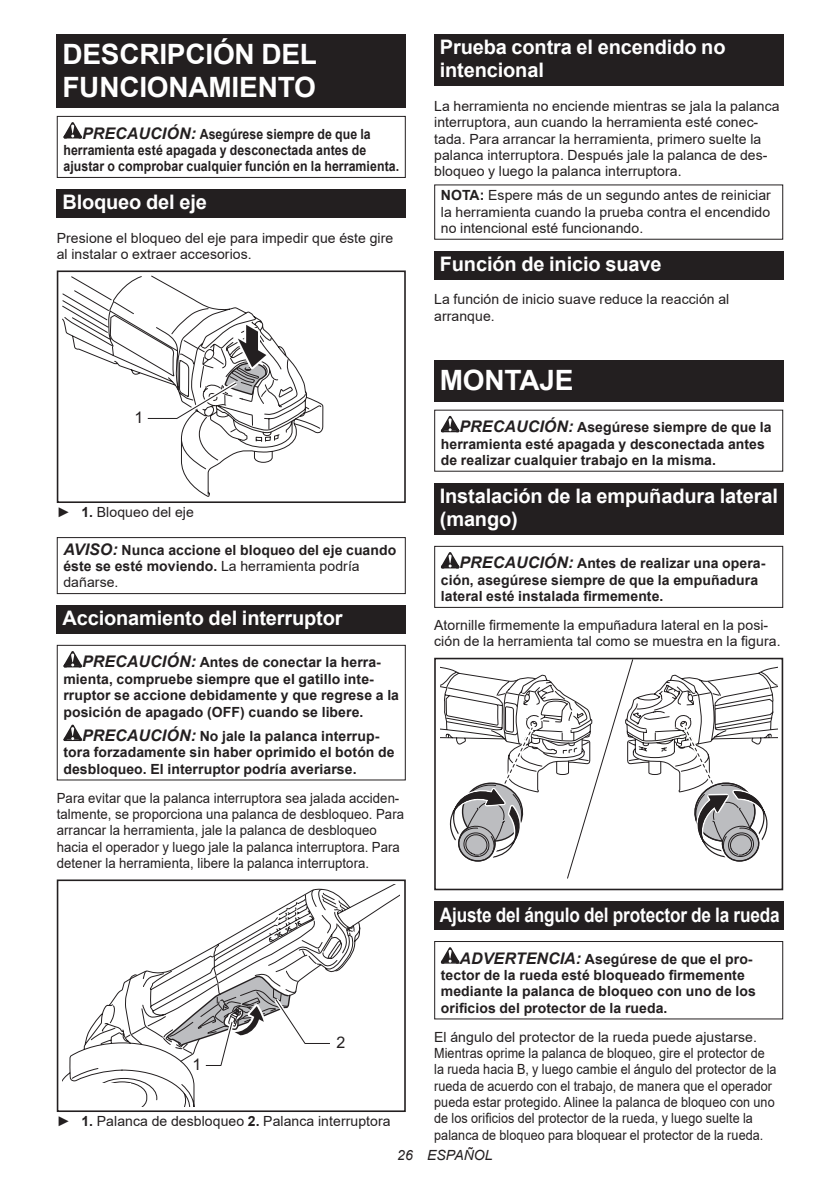
<style>
.page{position:relative;width:840px;height:1191px;background:#fff}
.page>*{position:absolute;margin:0;border:0;box-sizing:border-box;transform-origin:0 0}
.t1{font:700 28px/32.8px "Arial";letter-spacing:-.01em;color:#fff}
.t2{font:700 20px/23.4px "Arial";letter-spacing:-.01em;color:#fff}
.t3{font:700 20px "Arial";letter-spacing:-.01em;color:#fff;scale:.86 1}
.t4{font:16px "Arial";color:#231f20}
.t5{font:14px/16.4px "Arial";letter-spacing:.005em;color:#231f20}
.t6{font:700 14px/16.4px "Arial";letter-spacing:.005em;color:#231f20}
.t7{font:14px/16.4px "Arial";letter-spacing:.005em;color:#231f20;scale:.94 1}
.t8{font:700 14px/16.4px "Arial";letter-spacing:.005em;color:#231f20;scale:.88 1}
.t9{font:italic 14px "Arial";letter-spacing:.005em;color:#231f20}
.s1{font-style:italic;font-size:16px}
.s2{font-weight:700}
.s3{font-weight:400}
</style>
<div class="page">
<div style="left:57px;top:34px;width:348px;height:74px;background:#231f20"></div>
<svg style="left:63px;top:122px;width:19px;height:16px"></svg>
<div style="left:57px;top:116px;width:348px;height:62px;border:1px solid #231f20"></div>
<div style="left:57px;top:189px;width:348px;height:29px;background:#231f20"></div>
<svg style="left:62px;top:275px;width:261px;height:222px"></svg>
<div style="left:57px;top:474px;width:73px;height:29px;background:#fff"></div>
<div style="left:57px;top:270px;width:348px;height:233px;border:2px solid #231f20"></div>
<svg style="left:144px;top:318px;width:129px;height:104px"></svg>
<div style="left:57px;top:537px;width:348px;height:57px;border:1px solid #231f20"></div>
<div style="left:57px;top:605px;width:348px;height:29px;background:#231f20"></div>
<svg style="left:63px;top:651px;width:19px;height:16px"></svg>
<svg style="left:63px;top:724px;width:19px;height:17px"></svg>
<div style="left:57px;top:645px;width:348px;height:135px;border:1px solid #231f20"></div>
<svg style="left:63px;top:885px;width:336px;height:221px"></svg>
<div style="left:57px;top:1083px;width:73px;height:29px;background:#fff"></div>
<div style="left:57px;top:879px;width:348px;height:233px;border:2px solid #231f20"></div>
<svg style="left:165px;top:934px;width:190px;height:135px"></svg>
<div style="left:434px;top:34px;width:348px;height:52px;background:#231f20"></div>
<div style="left:434px;top:184px;width:348px;height:56px;border:1px solid #231f20"></div>
<div style="left:434px;top:251px;width:348px;height:28px;background:#231f20"></div>
<div style="left:434px;top:360px;width:348px;height:41px;background:#231f20"></div>
<svg style="left:440px;top:416px;width:19px;height:16px"></svg>
<div style="left:434px;top:483px;width:348px;height:52px;background:#231f20"></div>
<svg style="left:440px;top:552px;width:19px;height:16px"></svg>
<div style="left:434px;top:546px;width:348px;height:62px;border:1px solid #231f20"></div>
<svg style="left:440px;top:661px;width:336px;height:218px"></svg>
<div style="left:434px;top:862px;width:73px;height:28px;background:#fff"></div>
<div style="left:434px;top:658px;width:348px;height:232px;border:2px solid #231f20"></div>
<div style="left:434px;top:901px;width:348px;height:29px;background:#231f20"></div>
<svg style="left:440px;top:947px;width:19px;height:16px"></svg>
<div style="left:434px;top:941px;width:348px;height:78px;border:1px solid #231f20"></div>
<h1 class="t1" style="left:62px;top:38px;width:256px">DESCRIPCIÓN DEL<br>FUNCIONAMIENTO</h1>
<p class="t8" style="left:63px;top:125px;width:383px;text-indent:19px"><span class="s1">PRECAUCIÓN:</span> Asegúrese siempre de que la herramienta esté apagada y desconectada antes de ajustar o comprobar cualquier función en la herramienta.</p>
<h2 class="t2" style="left:62px;top:191px;width:146px">Bloqueo del eje</h2>
<p class="t5" style="left:57px;top:229px;width:338px">Presione el bloqueo del eje para impedir que éste gire al instalar o extraer accesorios.</p>
<p class="t4" style="left:134px;top:407px;width:10px">1</p>
<p class="t5" style="left:57px;top:503px;width:138px">► <span class="s2">1.</span> Bloqueo del eje</p>
<p class="t6" style="left:63px;top:541px;width:334px"><span class="s1">AVISO:</span> Nunca accione el bloqueo del eje cuando éste se esté moviendo. <span class="s3">La herramienta podría dañarse.</span></p>
<h2 class="t2" style="left:62px;top:607px;width:281px">Accionamiento del interruptor</h2>
<p class="t6" style="left:63px;top:654px;width:337px;text-indent:19px"><span class="s1">PRECAUCIÓN:</span> Antes de conectar la herra&shy;mienta, compruebe siempre que el gatillo inte&shy;rruptor se accione debidamente y que regrese a la posición de apagado (OFF) cuando se libere.</p>
<p class="t6" style="left:63px;top:728px;width:332px;text-indent:19px"><span class="s1">PRECAUCIÓN:</span> No jale la palanca interrup&shy;tora forzadamente sin haber oprimido el botón de desbloqueo. El interruptor podría averiarse.</p>
<p class="t7" style="left:57px;top:789px;width:371px">Para evitar que la palanca interruptora sea jalada acciden&shy;talmente, se proporciona una palanca de desbloqueo. Para arrancar la herramienta, jale la palanca de desbloqueo hacia el operador y luego jale la palanca interruptora. Para detener la herramienta, libere la palanca interruptora.</p>
<p class="t4" style="left:192px;top:1053px;width:10px">1</p>
<p class="t4" style="left:336px;top:1031px;width:10px">2</p>
<p class="t5" style="left:57px;top:1112px;width:335px">► <span class="s2">1.</span> Palanca de desbloqueo <span class="s2">2.</span> Palanca interruptora</p>
<h2 class="t2" style="left:439px;top:36px;width:287px">Prueba contra el encendido no intencional</h2>
<p class="t5" style="left:434px;top:98px;width:347px">La herramienta no enciende mientras se jala la palanca interruptora, aun cuando la herramienta esté conec&shy;tada. Para arrancar la herramienta, primero suelte la palanca interruptora. Después jale la palanca de des&shy;bloqueo y luego la palanca interruptora.</p>
<p class="t5" style="left:440px;top:187px;width:331px;text-align:justify"><span class="s2">NOTA:</span> Espere más de un segundo antes de reiniciar la herramienta cuando la prueba contra el encendido no intencional esté funcionando.</p>
<h2 class="t2" style="left:439px;top:252px;width:223px">Función de inicio suave</h2>
<p class="t5" style="left:434px;top:291px;width:296px">La función de inicio suave reduce la reacción al arranque.</p>
<h1 class="t1" style="left:439px;top:364px;width:135px">MONTAJE</h1>
<p class="t6" style="left:440px;top:419px;width:332px;text-indent:19px"><span class="s1">PRECAUCIÓN:</span> Asegúrese siempre de que la herramienta esté apagada y desconectada antes de realizar cualquier trabajo en la misma.</p>
<h2 class="t2" style="left:439px;top:484px;width:339px">Instalación de la empuñadura lateral (mango)</h2>
<p class="t6" style="left:440px;top:555px;width:326px;text-indent:19px"><span class="s1">PRECAUCIÓN:</span> Antes de realizar una opera&shy;ción, asegúrese siempre de que la empuñadura lateral esté instalada firmemente.</p>
<p class="t5" style="left:434px;top:617px;width:348px">Atornille firmemente la empuñadura lateral en la posi&shy;ción de la herramienta tal como se muestra en la figura.</p>
<h2 class="t3" style="left:439px;top:900px;width:396px">Ajuste del ángulo del protector de la rueda</h2>
<p class="t6" style="left:440px;top:950px;width:316px;text-indent:19px"><span class="s1">ADVERTENCIA:</span> Asegúrese de que el pro&shy;tector de la rueda esté bloqueado firmemente mediante la palanca de bloqueo con uno de los orificios del protector de la rueda.</p>
<p class="t5" style="left:434px;top:1028px;width:344px">El ángulo del protector de la rueda puede ajustarse.<br>Mientras oprime la palanca de bloqueo, gire el protector de la rueda hacia B, y luego cambie el ángulo del protector de la rueda de acuerdo con el trabajo, de manera que el operador pueda estar protegido. Alinee la palanca de bloqueo con uno de los orificios del protector de la rueda, y luego suelte la palanca de bloqueo para bloquear el protector de la rueda.</p>
<p class="t9" style="left:397px;top:1146px;width:97px">26 ESPAÑOL</p>
</div>
